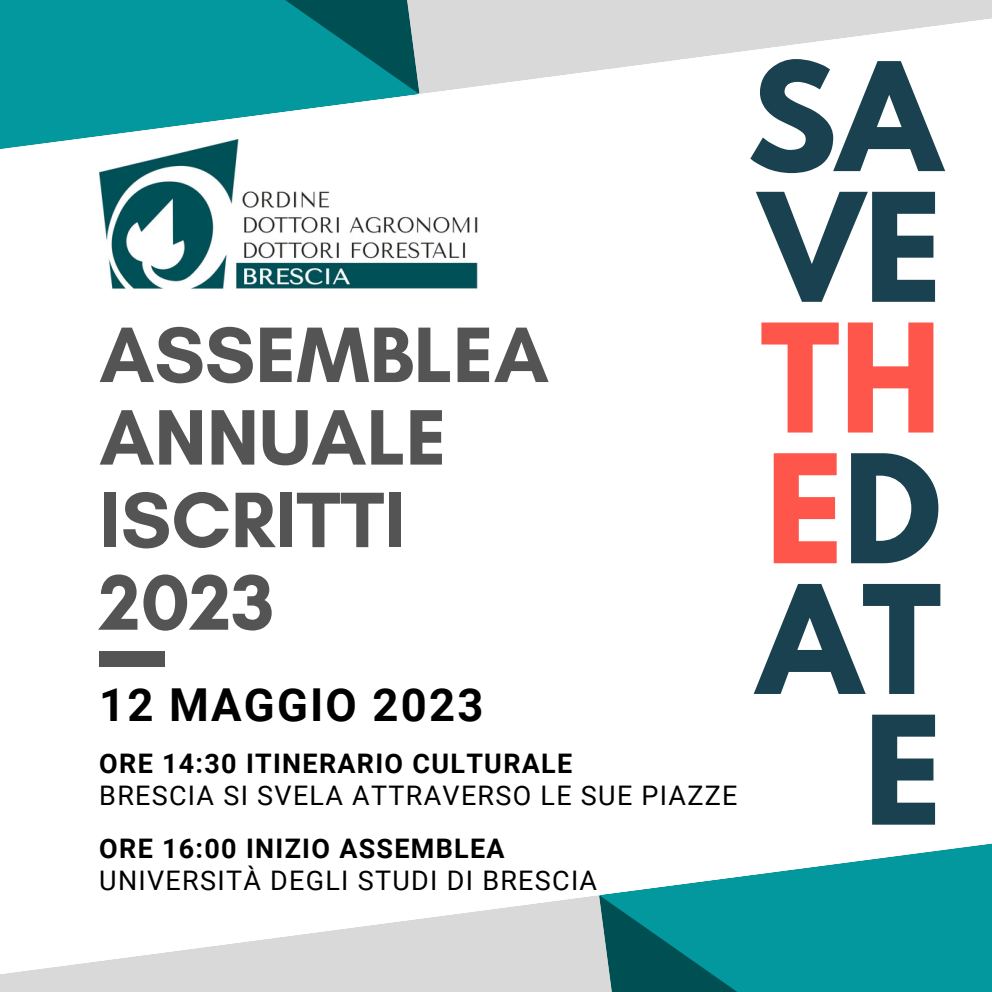
<style>
.page{position:relative;width:992px;height:992px;background:#fff}
.page>*{position:absolute;margin:0;border:0;box-sizing:border-box;transform-origin:0 0}
.t1{font:700 133.25px/130.8px "League Spartan";color:#1a414f}
.t2{font:700 80px/82.5px "Glacial Indifference";color:#545454}
.t3{font:700 45.5px "Roboto";letter-spacing:.05em;color:#000}
.t4{font:27px "Roboto";letter-spacing:.05em;color:#000}
.t5{font:700 27px "Roboto";letter-spacing:.05em;color:#000}
.s1{color:#ff564c}
</style>
<div class="page">
<svg style="left:419px;top:0;width:573px;height:94px;fill:#d9d9d9"></svg>
<svg style="left:0;top:895px;width:599px;height:97px;fill:#d9d9d9"></svg>
<svg style="left:0;top:0;width:419px;height:149px;background:#289fa4"></svg>
<svg style="left:599px;top:843px;width:393px;height:149px;fill:#03989e"></svg>
<img style="left:99px;top:139px;width:379px;height:151px">
<div style="left:99px;top:652px;width:66px;height:15px;background:#545454"></div>
<h2 class="t2" style="left:99px;top:313px;width:451px">ASSEMBLEA<br>ANNUALE<br>ISCRITTI<br>2023</h2>
<h3 class="t3" style="left:99px;top:679px;width:386px">12 MAGGIO 2023</h3>
<p class="t5" style="left:99px;top:748px;width:474px">ORE 14:30 ITINERARIO CULTURALE</p>
<p class="t4" style="left:99px;top:780px;width:640px">BRESCIA SI SVELA ATTRAVERSO LE SUE PIAZZE</p>
<p class="t5" style="left:99px;top:833px;width:407px">ORE 16:00 INIZIO ASSEMBLEA</p>
<p class="t4" style="left:99px;top:865px;width:499px">UNIVERSITÀ DEGLI STUDI DI BRESCIA</p>
<h1 class="t1" style="left:747px;top:69px;width:196px">SA<br>VE</h1>
<h1 class="t1" style="left:757px;top:330px;width:186px;text-align:right"><span class="s1">TH<br>E</span>D<br>AT<br>E</h1>
</div>
